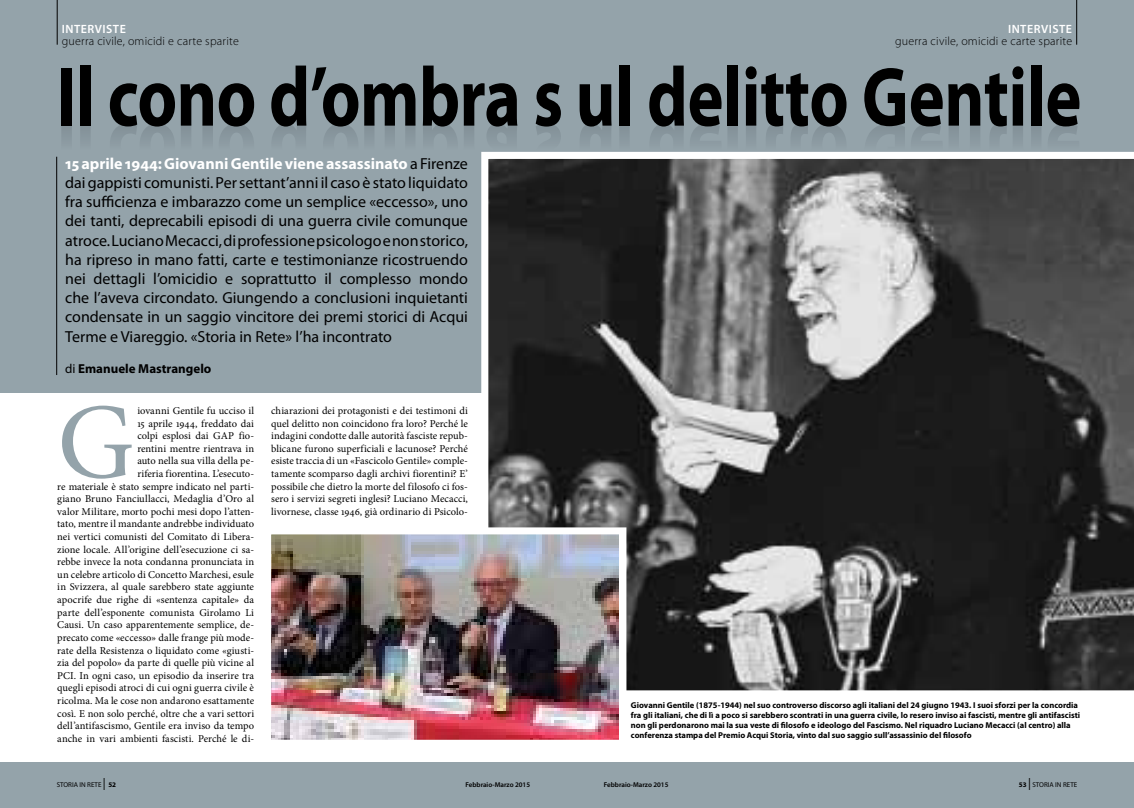
<style>
.page{position:relative;width:1134px;height:808px;background:#fff}
.page>*{position:absolute;margin:0;border:0;box-sizing:border-box;transform-origin:0 0}
.t1{font:107.4px "Minion Pro";color:#94a3aa}
.t2{font:700 84.6px "Myriad Pro";letter-spacing:-.005em;color:#000;scale:.82 1}
.t3{font:16px/19.2px "Myriad Pro";color:#000;text-align:justify}
.t4{font:700 13px "Myriad Pro";color:#000}
.t5{font:300 12px "Myriad Pro";letter-spacing:.02em;color:#000}
.t6{font:600 12px "Myriad Pro";letter-spacing:.04em;color:#fff}
.t7{font:10.5px/12.6px "Minion Pro";letter-spacing:.005em;color:#000;text-align:right}
.t8{font:700 8.5px/10.2px "Myriad Pro";color:#000}
.t9{font:600 7px "Myriad Pro";color:#000}
.t10{font:7px "Myriad Pro";color:#000}
.s1{font-weight:700;color:#fff}
.s2{font-weight:400}
.s3{font-size:12px}
.s4{font-weight:700}
</style>
<div class="page">
<div style="left:0;top:0;width:1134px;height:393px;background:#94a3aa"></div>
<div style="left:0;top:762px;width:1134px;height:46px;background:#94a3aa"></div>
<svg style="left:481px;top:152px;width:653px;height:539px;background:#4e4e4e"></svg>
<img style="left:271px;top:524px;width:359px;height:216px">
<hr style="left:57px;top:0;width:1px;height:45px;background:#000">
<hr style="left:1076px;top:0;width:1px;height:45px;background:#000">
<hr style="left:56px;top:157px;width:1px;height:218px;background:#000">
<p class="t6" style="left:1008px;top:22px;width:66px">INTERVISTE</p>
<p class="t5" style="left:895px;top:33px;width:179px">guerra civile, omicidi e carte sparite</p>
<h2 class="t2" style="left:57px;top:42px;width:1251px">Il cono d’ombra s ul delitto Gentile</h2>
<p class="t3" style="left:65px;top:153px;width:404px"><span class="s1">15 aprile 1944: Giovanni Gentile viene assassinato</span>a Firenze dai gappisti comunisti. Per settant’anni il caso è stato liquidato fra sufficienza e imbarazzo come un semplice «eccesso», uno dei tanti, deprecabili episodi di una guerra civile comunque atroce. Luciano Mecacci, di professione psicologo e non storico, ha ripreso in mano fatti, carte e testimonianze ricostruendo nei dettagli l’omicidio e soprattutto il complesso mondo che l’aveva circondato. Giungendo a conclusioni inquietanti condensate in un saggio vincitore dei premi storici di Acqui Terme e Viareggio. «Storia in Rete» l’ha incontrato</p>
<p class="t4" style="left:65px;top:360px;width:148px"><span class="s2">di</span> Emanuele Mastrangelo</p>
<p class="t6" style="left:62px;top:22px;width:66px">INTERVISTE</p>
<p class="t5" style="left:62px;top:33px;width:179px">guerra civile, omicidi e carte sparite</p>
<h1 class="t1" style="left:57px;top:371px;width:78px">G</h1>
<p class="t7" style="left:57px;top:404px;width:198px">iovanni Gentile fu ucciso il<br>15 aprile 1944, freddato dai<br>colpi esplosi dai GAP fio-<br>rentini mentre rientrava in<br>auto nella sua villa della pe-<br>riferia fiorentina. L’esecuto-<br>re materiale è stato sempre indicato nel parti&shy;giano Bruno Fanciullacci, Medaglia d’Oro al valor Militare, morto pochi mesi dopo l’atten&shy;tato, mentre il mandante andrebbe individuato nei vertici comunisti del Comitato di Libera&shy;zione locale. All’origine dell’esecuzione ci sa&shy;rebbe invece la nota condanna pronunciata in un celebre articolo di Concetto Marchesi, esule in Svizzera, al quale sarebbero state aggiunte apocrife due righe di «sentenza capitale» da parte dell’esponente comunista Girolamo Li Causi. Un caso apparentemente semplice, de&shy;precato come «eccesso» dalle frange più mode&shy;rate della Resistenza o liquidato come «giusti&shy;zia del popolo» da parte di quelle più vicine al PCI. In ogni caso, un episodio da inserire tra quegli episodi atroci di cui ogni guerra civile è ricolma. Ma le cose non andarono esattamente così. E non solo perché, oltre che a vari settori dell’antifascismo, Gentile era inviso da tempo anche in vari ambienti fascisti. Perché le di-</p>
<p class="t7" style="left:271px;top:404px;width:198px;text-align:justify">chiarazioni dei protagonisti e dei testimoni di quel delitto non coincidono fra loro? Perché le indagini condotte dalle autorità fasciste repub&shy;blicane furono superficiali e lacunose? Perché esiste traccia di un «Fascicolo Gentile» comple&shy;tamente scomparso dagli archivi fiorentini? E’ possibile che dietro la morte del filosofo ci fos&shy;sero i servizi segreti inglesi? Luciano Mecacci, livornese, classe 1946, già ordinario di Psicolo-</p>
<p class="t10" style="left:57px;top:780px;width:61px">STORIA IN RETE <span class="s3">|</span> <span class="s4">52</span></p>
<p class="t9" style="left:465px;top:780px;width:66px">Febbraio-Marzo 2015</p>
<p class="t9" style="left:604px;top:780px;width:66px">Febbraio-Marzo 2015</p>
<p class="t10" style="left:1019px;top:780px;width:60px"><span class="s4">53</span> <span class="s3">|</span> STORIA IN RETE</p>
<p class="t8" style="left:631px;top:699px;width:451px">Giovanni Gentile (1875-1944) nel suo controverso discorso agli italiani del 24 giugno 1943. I suoi sforzi per la concordia fra gli italiani, che di lì a poco si sarebbero scontrati in una guerra civile, lo resero inviso ai fascisti, mentre gli antifascisti non gli perdonarono mai la sua veste di filosofo e ideologo del Fascismo. Nel riquadro Luciano Mecacci (al centro) alla conferenza stampa del Premio Acqui Storia, vinto dal suo saggio sull’assassinio del filosofo</p>
</div>
